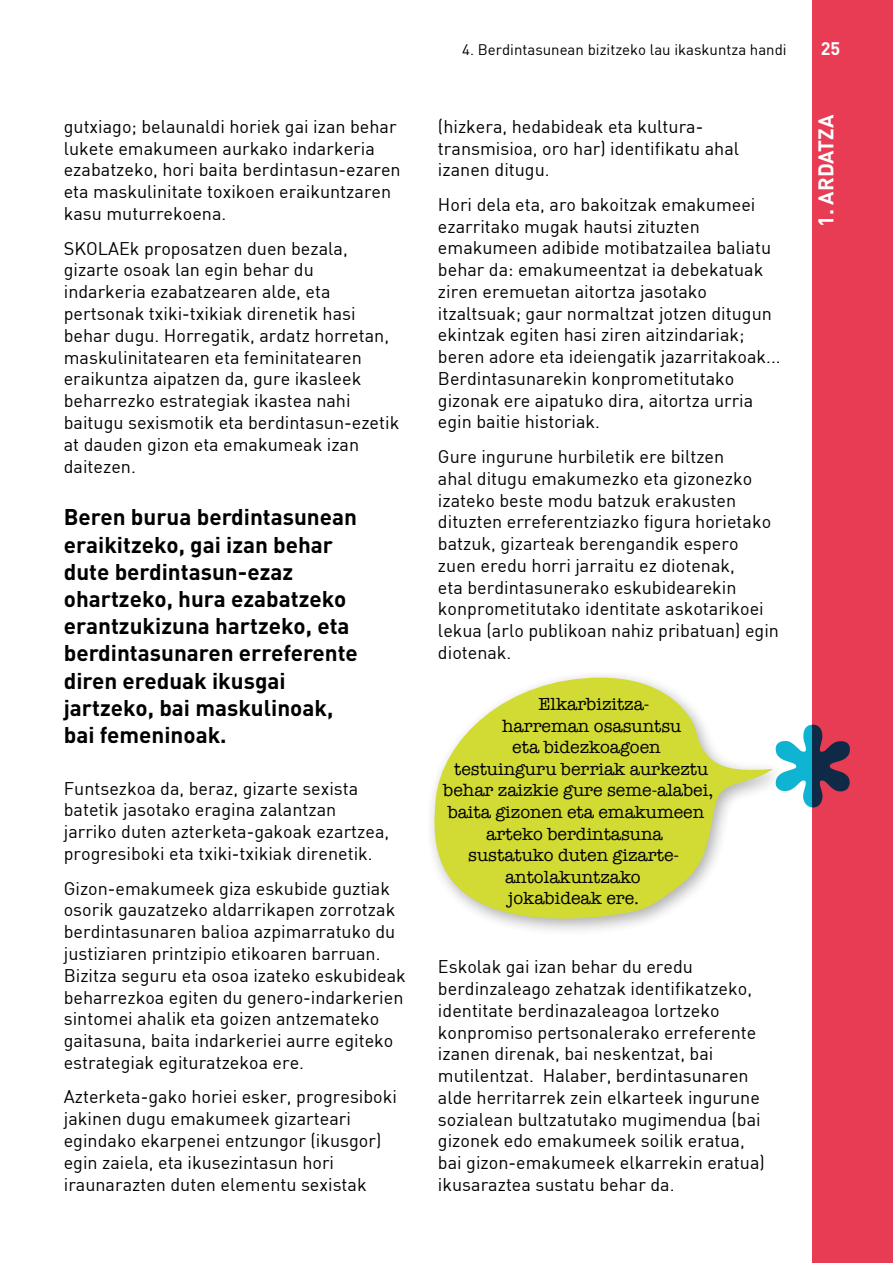
<style>
.page{position:relative;width:893px;height:1263px;background:#fff}
.page>*{position:absolute;margin:0;border:0;box-sizing:border-box;transform-origin:0 0}
.t1{font:700 22.5px/27.2px "DIN";color:#000}
.t2{font:700 21px "DIN";color:#fff}
.t3{font:18px/21.8px "DIN";color:#000}
.t4{font:18px "American Typewriter";color:#000}
.t5{font:700 18px "DIN";color:#fff}
.t6{font:15px "DIN";color:#000}
</style>
<div class="page">
<div style="left:812px;top:0;width:81px;height:1263px;background:#e83c55"></div>
<svg style="left:788px;top:725px;width:62px;height:82px"></svg>
<div style="left:425px;top:668px;width:363px;height:268px;background:#000;opacity:.4"></div>
<svg style="left:432px;top:678px;width:341px;height:248px;fill:#d2db33"></svg>
<p class="t3" style="left:64px;top:115px;width:338px">gutxiago; belaunaldi horiek gai izan behar lukete emakumeen aurkako indarkeria ezabatzeko, hori baita berdintasun-ezaren eta maskulinitate toxikoen eraikuntzaren kasu muturrekoena.</p>
<p class="t3" style="left:64px;top:237px;width:337px">SKOLAEk proposatzen duen bezala, gizarte osoak lan egin behar du indarkeria ezabatzearen alde, eta pertsonak txiki-txikiak direnetik hasi behar dugu. Horregatik, ardatz horretan, maskulinitatearen eta feminitatearen eraikuntza aipatzen da, gure ikasleek beharrezko estrategiak ikastea nahi baitugu sexismotik eta berdintasun-ezetik at dauden gizon eta emakumeak izan daitezen.</p>
<p class="t1" style="left:64px;top:503px;width:296px">Beren burua berdintasunean eraikitzeko, gai izan behar dute berdintasun-ezaz ohartzeko, hura ezabatzeko erantzukizuna hartzeko, eta berdintasunaren erreferente diren ereduak ikusgai jartzeko, bai maskulinoak, bai femeninoak.</p>
<p class="t3" style="left:64px;top:777px;width:327px">Funtsezkoa da, beraz, gizarte sexista batetik jasotako eragina zalantzan jarriko duten azterketa-gakoak ezartzea, progresiboki eta txiki-txikiak direnetik.</p>
<p class="t3" style="left:64px;top:877px;width:344px">Gizon-emakumeek giza eskubide guztiak osorik gauzatzeko aldarrikapen zorrotzak berdintasunaren balioa azpimarratuko du justiziaren printzipio etikoaren barruan.<br>Bizitza seguru eta osoa izateko eskubideak beharrezkoa egiten du genero-indarkerien sintomei ahalik eta goizen antzemateko gaitasuna, baita indarkeriei aurre egiteko estrategiak egituratzekoa ere.</p>
<p class="t3" style="left:64px;top:1086px;width:335px">Azterketa-gako horiei esker, progresiboki jakinen dugu emakumeek gizarteari egindako ekarpenei entzungor (ikusgor) egin zaiela, eta ikusezintasun hori iraunarazten duten elementu sexistak</p>
<p class="t6" style="left:462px;top:41px;width:326px">4. Berdintasunean bizitzeko lau ikaskuntza handi</p>
<p class="t5" style="left:821px;top:37px;width:21px">25</p>
<p class="t3" style="left:438px;top:115px;width:303px">(hizkera, hedabideak eta kultura&shy;transmisioa, oro har) identifikatu ahal izanen ditugu.</p>
<p class="t3" style="left:438px;top:193px;width:344px">Hori dela eta, aro bakoitzak emakumeei ezarritako mugak hautsi zituzten emakumeen adibide motibatzailea baliatu behar da: emakumeentzat ia debekatuak ziren eremuetan aitortza jasotako itzaltsuak; gaur normaltzat jotzen ditugun ekintzak egiten hasi ziren aitzindariak; beren adore eta ideiengatik jazarritakoak...<br>Berdintasunarekin konprometitutako gizonak ere aipatuko dira, aitortza urria egin baitie historiak.</p>
<p class="t3" style="left:438px;top:445px;width:342px">Gure ingurune hurbiletik ere biltzen<br>ahal ditugu emakumezko eta gizonezko izateko beste modu batzuk erakusten dituzten erreferentziazko figura horietako batzuk, gizarteak berengandik espero zuen eredu horri jarraitu ez diotenak,<br>eta berdintasunerako eskubidearekin konprometitutako identitate askotarikoei lekua (arlo publikoan nahiz pribatuan) egin diotenak.</p>
<p class="t4" style="left:538px;top:690px;width:113px">Elkarbizitza-</p>
<p class="t4" style="left:502px;top:712px;width:181px">harreman osasuntsu</p>
<p class="t4" style="left:512px;top:733px;width:150px">eta bidezkoagoen</p>
<p class="t4" style="left:454px;top:755px;width:256px">testuinguru berriak aurkeztu</p>
<p class="t4" style="left:443px;top:777px;width:272px">behar zaizkie gure seme-alabei,</p>
<p class="t4" style="left:448px;top:798px;width:258px">baita gizonen eta emakumeen</p>
<p class="t4" style="left:486px;top:820px;width:178px">arteko berdintasuna</p>
<p class="t4" style="left:468px;top:841px;width:212px">sustatuko duten gizarte-</p>
<p class="t4" style="left:505px;top:863px;width:137px">antolakuntzako</p>
<p class="t4" style="left:508px;top:885px;width:132px">jokabideak ere.</p>
<p class="t3" style="left:438px;top:955px;width:328px">Eskolak gai izan behar du eredu berdinzaleago zehatzak identifikatzeko, identitate berdinazaleagoa lortzeko konpromiso pertsonalerako erreferente izanen direnak, bai neskentzat, bai mutilentzat. Halaber, berdintasunaren alde herritarrek zein elkarteek ingurune sozialean bultzatutako mugimendua (bai gizonek edo emakumeek soilik eratua, bai gizon-emakumeek elkarrekin eratua) ikusaraztea sustatu behar da.</p>
<p class="t2" style="left:812px;top:227px;width:114px;rotate:-90deg">1. ARDATZA</p>
</div>
